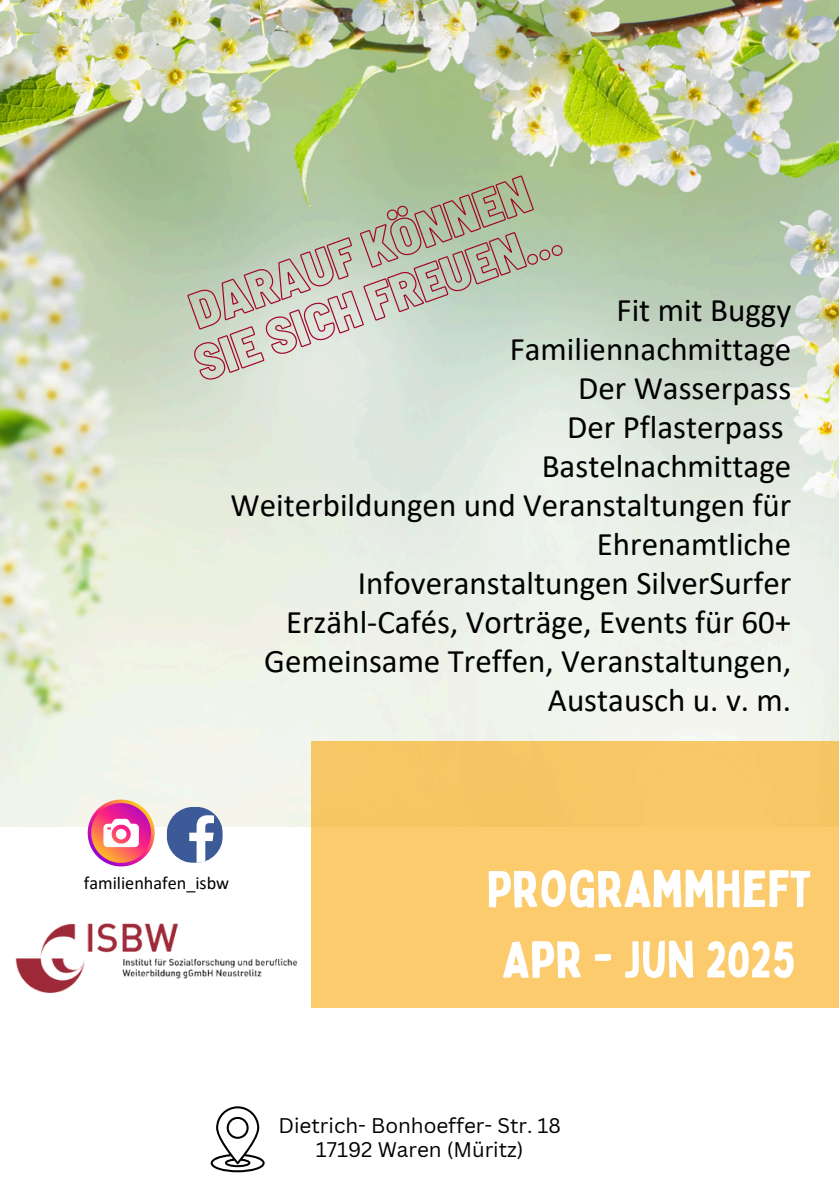
<style>
.page{position:relative;width:839px;height:1191px;background:#fff}
.page>*{position:absolute;margin:0;border:0;box-sizing:border-box;transform-origin:0 0}
.t1{font:50.6px/70.4px "Bobby Jones";color:#fff;text-align:center}
.t2{font:33px/39px "Calibri";color:#000;text-align:right}
.t3{font:20.6px "Canva Sans";color:#000}
.t4{font:18.2px "Calibri";color:#000}
</style>
<div class="page">
<svg style="left:211px;top:1106px;width:54px;height:66px"></svg>
<img style="left:15px;top:923px;width:282px;height:69px">
<img style="left:0;top:0;width:838px;height:826px">
<svg style="left:88px;top:800px;width:67px;height:66px"></svg>
<svg style="left:167px;top:807px;width:56px;height:56px"></svg>
<div style="left:311px;top:741px;width:527px;height:267px;background:#fccb6e"></div>
<svg style="left:182px;top:163px;width:355px;height:175px;background:#abbd99"></svg>
<svg style="left:190px;top:217px;width:375px;height:167px;background:#c3c8b9"></svg>
<p class="t2" style="left:509px;top:293px;width:283px">Fit mit Buggy<br>Familiennachmittage<br>Der Wasserpass</p>
<h1 class="t2" style="left:230px;top:410px;width:562px">Der Pflasterpass<br>Bastelnachmittage<br>Weiterbildungen und Veranstaltungen für<br>Ehrenamtliche<br>Infoveranstaltungen SilverSurfer<br>Erzähl-Cafés, Vorträge, Events für 60+<br>Gemeinsame Treffen, Veranstaltungen,<br>Austausch u. v. m.</h1>
<p class="t4" style="left:84px;top:876px;width:147px">familienhafen_isbw</p>
<h3 class="t1" style="left:486px;top:853px;width:326px">PROGRAMMHEFT<br>APR - JUN 2025</h3>
<p class="t3" style="left:278px;top:1111px;width:284px">Dietrich- Bonhoeffer- Str. 18</p>
<h2 class="t3" style="left:316px;top:1135px;width:209px">17192 Waren (Müritz)</h2>
</div>
